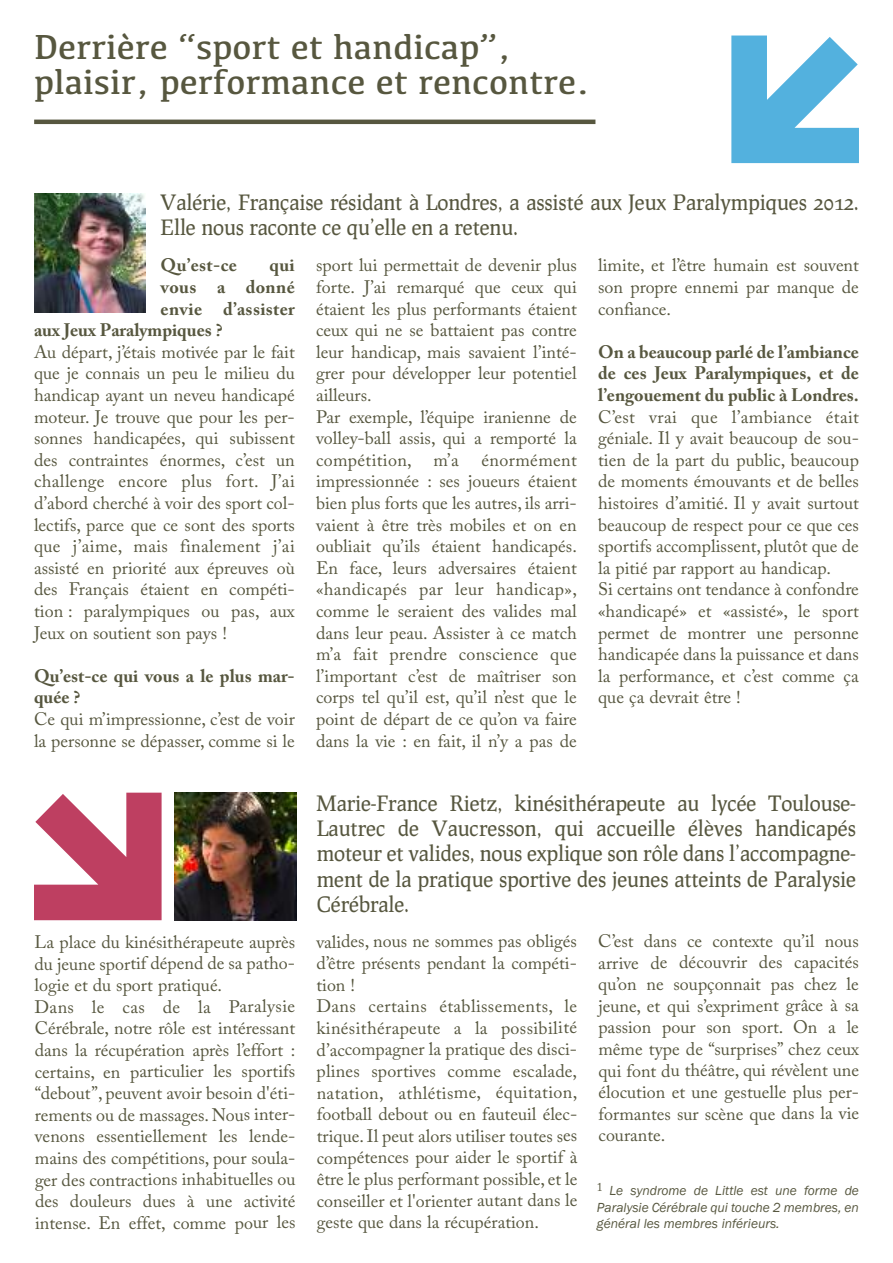
<style>
.page{position:relative;width:893px;height:1263px;background:#fff}
.page>*{position:absolute;margin:0;border:0;box-sizing:border-box;transform-origin:0 0}
.t1{font:36px/35.2px "Kefa";color:#57573f}
.t2{font:21px/25.2px "Prociono";color:#57573f;text-align:justify}
.t3{font:18px/21.6px "Adobe Caslon Pro";color:#57573f}
.t4{font:700 18px/21.6px "Adobe Caslon Pro";color:#57573f}
.t5{font:700 18px "Adobe Caslon Pro";letter-spacing:.02em;color:#57573f}
.t6{font:italic 13.5px/16.5px "Franklin Gothic";color:#57573f;text-align:justify}
</style>
<div class="page">
<svg style="left:731px;top:36px;width:128px;height:127px"></svg>
<svg style="left:34px;top:793px;width:128px;height:127px"></svg>
<img style="left:174px;top:793px;width:123px;height:127px">
<img style="left:34px;top:193px;width:112px;height:120px">
<hr style="left:34px;top:120px;width:561px;height:4px;background:#57573f">
<h1 class="t1" style="left:34px;top:29px;width:557px">Derrière “sport et handicap”, plaisir, performance et rencontre.</h1>
<p class="t2" style="left:161px;top:191px;width:700px">Valérie, Française résidant à Londres, a assisté aux Jeux Paralympiques 2012.<br>Elle nous raconte ce qu’elle en a retenu.</p>
<p class="t4" style="left:161px;top:256px;width:78px">Qu’est-ce</p>
<p class="t4" style="left:269px;top:256px;width:27px">qui</p>
<p class="t5" style="left:161px;top:280px;width:136px">vous a donné</p>
<p class="t5" style="left:161px;top:301px;width:136px">envie d’assister</p>
<p class="t4" style="left:34px;top:321px;width:190px">aux Jeux Paralympiques ?</p>
<p class="t3" style="left:34px;top:343px;width:262px;text-align:justify">Au départ, j’étais motivée par le fait que je connais un peu le milieu du handicap ayant un neveu handicapé moteur. Je trouve que pour les per&shy;sonnes handicapées, qui subissent des contraintes énormes, c’est un challenge encore plus fort. J’ai d’abord cherché à voir des sport col&shy;lectifs, parce que ce sont des sports que j’aime, mais finalement j’ai assisté en priorité aux épreuves où des Français étaient en compéti&shy;tion : paralympiques ou pas, aux Jeux on soutient son pays !</p>
<p class="t4" style="left:34px;top:667px;width:262px">Qu’est-ce qui vous a le plus mar&shy;quée ?</p>
<p class="t3" style="left:34px;top:710px;width:262px">Ce qui m’impressionne, c’est de voir la personne se dépasser, comme si le</p>
<p class="t3" style="left:316px;top:257px;width:262px">sport lui permettait de devenir plus forte. J’ai remarqué que ceux qui étaient les plus performants étaient ceux qui ne se battaient pas contre leur handicap, mais savaient l’inté&shy;grer pour développer leur potentiel ailleurs.<br>Par exemple, l’équipe iranienne de volley-ball assis, qui a remporté la compétition, m’a</p>
<p class="t3" style="left:316px;top:451px;width:262px;text-align:justify;text-indent:165px">énormément impressionnée : ses joueurs étaient bien plus forts que les autres, ils arri&shy;vaient à être très mobiles et on en oubliait qu’ils étaient handicapés.<br>En face, leurs adversaires étaient «handicapés par leur handicap», comme le seraient des valides mal dans leur peau. Assister à ce match m’a fait prendre conscience que l’important c’est de maîtriser son corps tel qu’il est, qu’il n’est que le point de départ de ce qu’on va faire dans la vie : en fait, il n’y a pas de</p>
<p class="t3" style="left:598px;top:257px;width:262px;text-align:justify">limite, et l’être humain est souvent son propre ennemi par manque de confiance.</p>
<p class="t4" style="left:598px;top:343px;width:262px;text-align:justify">On a beaucoup parlé de l’ambiance de ces Jeux Paralympiques, et de l’engouement du public à Londres.</p>
<p class="t3" style="left:598px;top:408px;width:262px">C’est vrai que l’ambiance était géniale. Il y avait beaucoup de sou&shy;tien de la part du public, beaucoup de moments émouvants et de belles histoires d’amitié. Il y avait surtout beaucoup de respect pour ce que ces sportifs accomplissent, plutôt que de la pitié par rapport au handicap.<br>Si certains ont tendance à confondre «handicapé» et «assisté», le sport permet de montrer une personne handicapée dans la puissance et dans la performance, et c’est comme ça que ça devrait être !</p>
<p class="t2" style="left:317px;top:792px;width:541px">Marie-France Rietz, kinésithérapeute au lycée Toulouse-Lautrec de Vaucresson, qui accueille élèves handicapés moteur et valides, nous explique son rôle dans l’accompagne&shy;ment de la pratique sportive des jeunes atteints de Paralysie Cérébrale.</p>
<p class="t3" style="left:34px;top:933px;width:263px">La place du kinésithérapeute auprès du jeune sportif dépend de sa patho&shy;logie et du sport pratiqué.<br>Dans le cas de la Paralysie Cérébrale, notre rôle est intéressant dans la récupération après l’effort : certains, en particulier les sportifs “debout”, peuvent avoir besoin d'éti&shy;rements ou de massages.Nous inter&shy;venons essentiellement les lende&shy;mains des compétitions, pour soula&shy;ger des contractions inhabituelles ou des douleurs dues à une activité intense. En effet, comme pour les</p>
<p class="t3" style="left:316px;top:932px;width:263px">valides, nous ne sommes pas obligés d’être présents pendant la compéti&shy;tion !<br>Dans certains établissements, le kinésithérapeute a la possibilité d’accompagner la pratique des disci&shy;plines sportives comme escalade, natation, athlétisme, équitation, football debout ou en fauteuil élec&shy;trique.Il peut alors utiliser toutes ses compétences pour aider le sportif à être le plus performant possible, et le conseiller et l'orienter autant dans le geste que dans la récupération.</p>
<p class="t3" style="left:598px;top:932px;width:262px;text-align:justify">C’est dans ce contexte qu’il nous arrive de découvrir des capacités qu’on ne soupçonnait pas chez le jeune, et qui s’expriment grâce à sa passion pour son sport. On a le même type de “surprises” chez ceux qui font du théâtre, qui révèlent une élocution et une gestuelle plus per&shy;formantes sur scène que dans la vie courante.</p>
<p class="t6" style="left:597px;top:1182px;width:263px"><sup>1</sup> Le syndrome de Little est une forme de Paralysie Cérébrale qui touche 2 membres, en général les membres inférieurs.</p>
</div>
